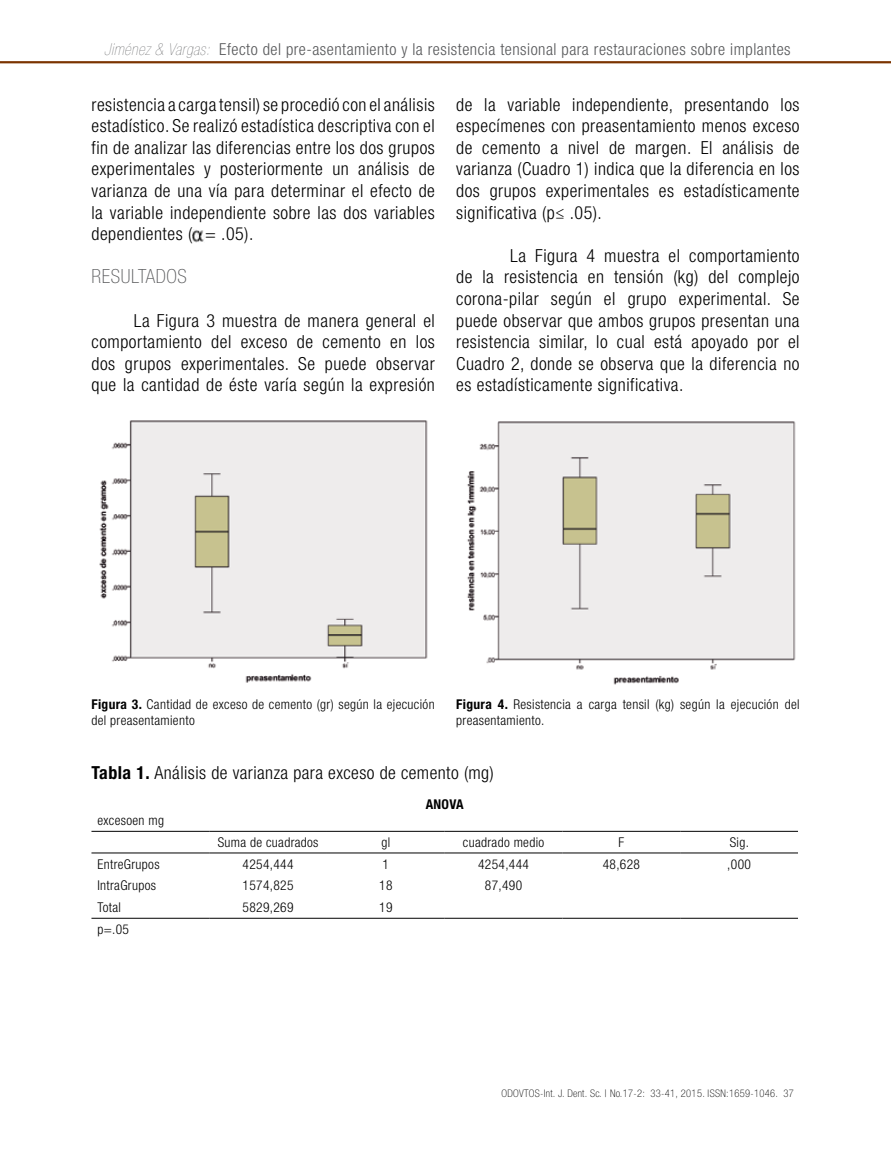
<style>
.page{position:relative;width:891px;height:1161px;background:#fff}
.page>*{position:absolute;margin:0;border:0;box-sizing:border-box;transform-origin:0 0}
.t1{font:100 condensed 19.5px "Helvetica Neue LT Std";letter-spacing:.03em;color:#58595b}
.t2{font:300 condensed 18px/21.6px "Helvetica Neue LT Std";letter-spacing:.03em;color:#000;text-align:justify}
.t3{font:300 condensed 16.5px "Helvetica Neue LT Std";letter-spacing:.03em;color:#58595b}
.t4{font:300 condensed 13.5px/16.2px "Helvetica Neue LT Std";letter-spacing:.025em;color:#000}
.t5{font:700 condensed 13.5px "Helvetica Neue LT Std";letter-spacing:.025em;color:#000}
.t6{font:100 condensed 10.5px "Helvetica Neue LT Std";letter-spacing:.03em;color:#000}
.s1{font-weight:200;font-style:italic}
.s2{font-weight:700}
</style>
<div class="page">
<svg style="left:0;top:61px;width:891px;height:2px;background:#844111"></svg>
<svg style="left:193px;top:230px;width:12px;height:12px"></svg>
<hr style="left:91px;top:831px;width:118px;height:1px;background:#000">
<hr style="left:209px;top:831px;width:118px;height:1px;background:#000">
<hr style="left:327px;top:831px;width:118px;height:1px;background:#000">
<hr style="left:445px;top:831px;width:118px;height:1px;background:#000">
<hr style="left:563px;top:831px;width:117px;height:1px;background:#000">
<hr style="left:680px;top:831px;width:118px;height:1px;background:#000">
<hr style="left:91px;top:853px;width:118px;height:1px;background:#000">
<hr style="left:209px;top:853px;width:118px;height:1px;background:#000">
<hr style="left:327px;top:853px;width:118px;height:1px;background:#000">
<hr style="left:445px;top:853px;width:118px;height:1px;background:#000">
<hr style="left:563px;top:853px;width:117px;height:1px;background:#000">
<hr style="left:680px;top:853px;width:118px;height:1px;background:#000">
<hr style="left:91px;top:918px;width:118px;height:1px;background:#000">
<hr style="left:209px;top:918px;width:118px;height:1px;background:#000">
<hr style="left:327px;top:918px;width:118px;height:1px;background:#000">
<hr style="left:445px;top:918px;width:118px;height:1px;background:#000">
<hr style="left:563px;top:918px;width:117px;height:1px;background:#000">
<hr style="left:680px;top:918px;width:118px;height:1px;background:#000">
<img style="left:99px;top:420px;width:329px;height:263px">
<img style="left:467px;top:421px;width:329px;height:264px">
<p class="t3" style="left:104px;top:39px;width:688px"><span class="s1">Jiménez &amp; Vargas:</span> Efecto del pre-asentamiento y la resistencia tensional para restauraciones sobre implantes</p>
<p class="t2" style="left:91px;top:93px;width:345px">resistencia a carga tensil) se procedió con el análisis estadístico. Se realizó estadística descriptiva con el fin de analizar las diferencias entre los dos grupos experimentales y posteriormente un análisis de varianza de una vía para determinar el efecto de la variable independiente sobre las dos variables dependientes ( = .05).</p>
<p class="t1" style="left:91px;top:266px;width:97px">RESULTADOS</p>
<p class="t2" style="left:91px;top:309px;width:345px;text-indent:43px">La Figura 3 muestra de manera general el comportamiento del exceso de cemento en los dos grupos experimentales. Se puede observar que la cantidad de éste varía según la expresión</p>
<p class="t2" style="left:456px;top:93px;width:345px">de la variable independiente, presentando los especímenes con preasentamiento menos exceso de cemento a nivel de margen. El análisis de varianza (Cuadro 1) indica que la diferencia en los dos grupos experimentales es estadísticamente significativa (p≤ .05).</p>
<p class="t2" style="left:456px;top:245px;width:345px;text-indent:54px">La Figura 4 muestra el comportamiento de la resistencia en tensión (kg) del complejo corona-pilar según el grupo experimental. Se puede observar que ambos grupos presentan una resistencia similar, lo cual está apoyado por el Cuadro 2, donde se observa que la diferencia no es estadísticamente significativa.</p>
<p class="t4" style="left:91px;top:696px;width:345px"><span class="s2">Figura 3.</span> Cantidad de exceso de cemento (gr) según la ejecución del preasentamiento</p>
<p class="t4" style="left:456px;top:696px;width:345px"><span class="s2">Figura 4.</span> Resistencia a carga tensil (kg) según la ejecución del preasentamiento.</p>
<p class="t2" style="left:91px;top:762px;width:404px"><span class="s2">Tabla 1.</span> Análisis de varianza para exceso de cemento (mg)</p>
<p class="t4" style="left:97px;top:812px;width:68px">excesoen mg</p>
<p class="t5" style="left:426px;top:796px;width:40px">ANOVA</p>
<p class="t4" style="left:218px;top:834px;width:102px">Suma de cuadrados</p>
<p class="t4" style="left:381px;top:834px;width:10px">gl</p>
<p class="t4" style="left:463px;top:834px;width:83px">cuadrado medio</p>
<p class="t4" style="left:619px;top:834px;width:7px">F</p>
<p class="t4" style="left:730px;top:834px;width:21px">Sig.</p>
<p class="t4" style="left:97px;top:856px;width:64px">EntreGrupos</p>
<p class="t4" style="left:243px;top:856px;width:52px">4254,444</p>
<p class="t4" style="left:383px;top:856px;width:8px">1</p>
<p class="t4" style="left:478px;top:856px;width:52px">4254,444</p>
<p class="t4" style="left:603px;top:856px;width:39px">48,628</p>
<p class="t4" style="left:727px;top:856px;width:25px">,000</p>
<p class="t4" style="left:97px;top:877px;width:60px">IntraGrupos</p>
<p class="t4" style="left:243px;top:877px;width:52px">1574,825</p>
<p class="t4" style="left:379px;top:877px;width:15px">18</p>
<p class="t4" style="left:485px;top:877px;width:39px">87,490</p>
<p class="t4" style="left:97px;top:899px;width:25px">Total</p>
<p class="t4" style="left:243px;top:899px;width:52px">5829,269</p>
<p class="t4" style="left:379px;top:899px;width:15px">19</p>
<p class="t4" style="left:97px;top:921px;width:33px">p=.05</p>
<p class="t6" style="left:502px;top:1088px;width:294px">ODOVTOS-Int. J. Dent. Sc. | No.17-2: 33-41, 2015. ISSN:1659-1046. 37</p>
</div>
